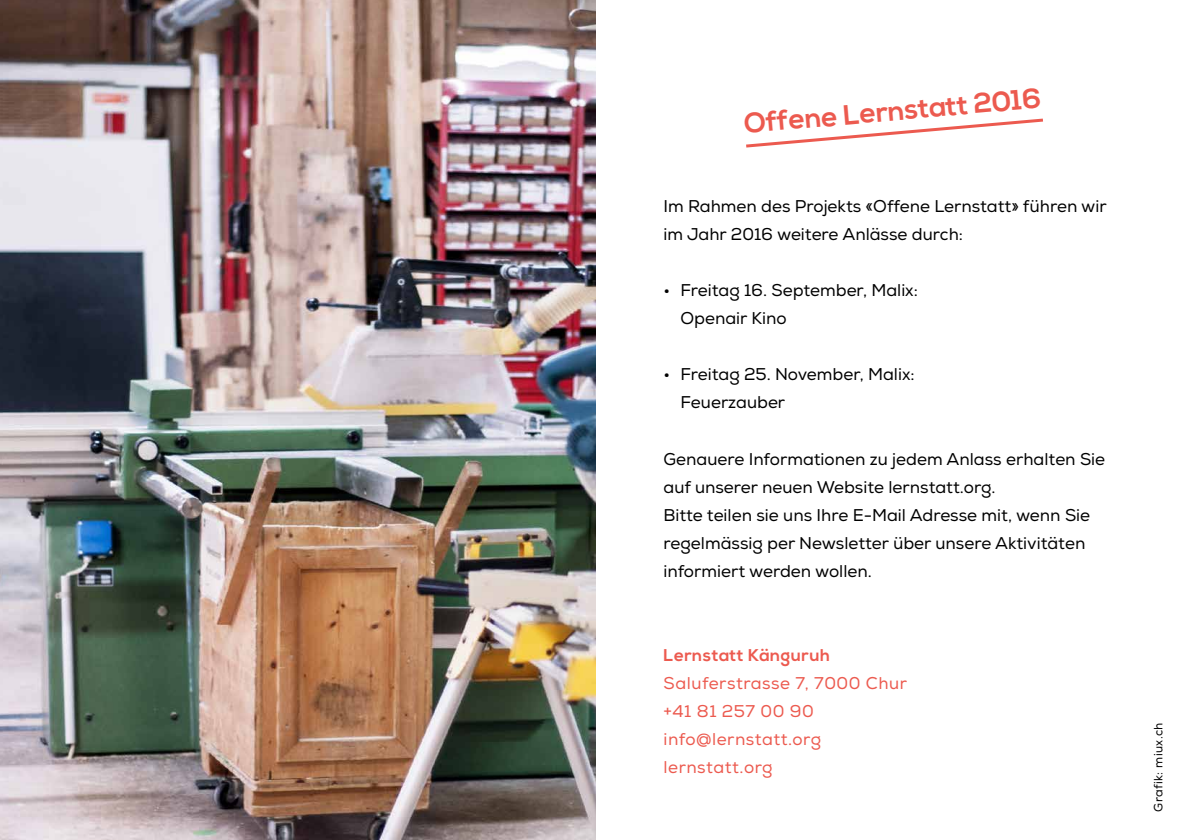
<style>
.page{position:relative;width:1191px;height:840px;background:#fff}
.page>*{position:absolute;margin:0;border:0;box-sizing:border-box;transform-origin:0 0}
.t1{font:700 28px "Nexa";color:#ec5a4f}
.t2{font:17px/28px "Nexa";color:#000}
.t3{font:17px/28px "Nexa";letter-spacing:.03em;color:#ec5a4f}
.t4{font:700 17px "Nexa";letter-spacing:.03em;color:#ec5a4f}
.t5{font:12px "Nexa";letter-spacing:.03em;color:#000}
</style>
<div class="page">
<img style="left:0;top:0;width:595px;height:839px">
<svg style="left:746px;top:118px;width:297px;height:30px"></svg>
<h1 class="t1" style="left:743px;top:107px;width:299px;rotate:-5deg">Offene Lernstatt 2016</h1>
<p class="t2" style="left:663px;top:192px;width:445px">Im Rahmen des Projekts «Offene Lernstatt» führen wir im Jahr 2016 weitere Anlässe durch:</p>
<p class="t2" style="left:680px;top:276px;width:239px;text-indent:-17px">• Freitag 16. September, Malix:<br>Openair Kino</p>
<p class="t2" style="left:680px;top:360px;width:236px;text-indent:-17px">• Freitag 25. November, Malix:<br>Feuerzauber</p>
<p class="t2" style="left:663px;top:444px;width:443px">Genauere Informationen zu jedem Anlass erhalten Sie auf unserer neuen Website lernstatt.org.<br>Bitte teilen sie uns Ihre E-Mail Adresse mit, wenn Sie regelmässig per Newsletter über unsere Aktivitäten informiert werden wollen.</p>
<p class="t4" style="left:663px;top:644px;width:168px">Lernstatt Känguruh</p>
<p class="t3" style="left:663px;top:668px;width:245px">Saluferstrasse 7, 7000 Chur +41 81 257 00 90 info@lernstatt.org lernstatt.org</p>
<p class="t5" style="left:1151px;top:811px;width:91px;rotate:-90deg">Grafik: miux.ch</p>
</div>
